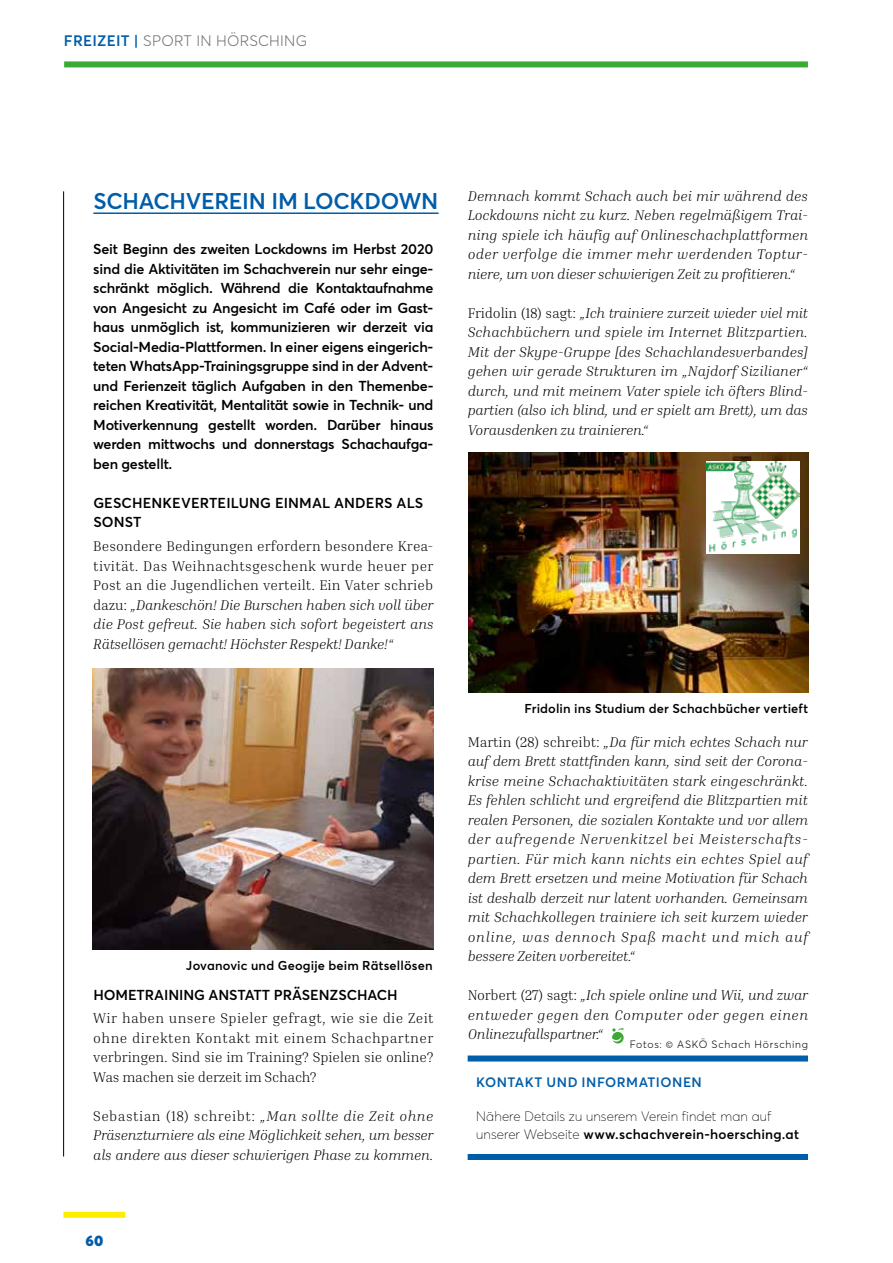
<style>
.page{position:relative;width:893px;height:1263px;background:#fff}
.page>*{position:absolute;margin:0;border:0;box-sizing:border-box;transform-origin:0 0}
.t1{font:600 22.5px "Averta Std";letter-spacing:-.015em;color:#005da9}
.t2{font:300 15px "Averta Std";letter-spacing:.015em;color:#706f6f}
.t3{font:900 15px "Averta Std";color:#005da9}
.t4{font:italic 300 14.25px/19.5px "Inria Serif";letter-spacing:-.015em;color:#000;text-align:justify}
.t5{font:600 14.25px/19.5px "Averta Std";letter-spacing:-.005em;color:#000;text-align:justify}
.t6{font:300 14.25px/19.5px "Inria Serif";letter-spacing:-.005em;color:#000;text-align:justify}
.t7{font:100 13.5px/17.2px "Averta Std";letter-spacing:.01em;color:#000}
.t8{font:600 13.5px "Averta Std";letter-spacing:.035em;color:#005da9}
.t9{font:600 12.75px "Averta Std";letter-spacing:.015em;color:#000}
.t10{font:300 10.5px "Averta Std";letter-spacing:.07em;color:#000}
.s1{font-weight:600;color:#005da9}
.s2{font-style:italic}
.s3{font-style:normal}
.s4{font-weight:600}
</style>
<div class="page">
<div style="left:64px;top:61px;width:744px;height:6px;background:#3aaa35"></div>
<hr style="left:63px;top:191px;width:1px;height:965px;background:#000">
<svg style="left:612px;top:1028px;width:12px;height:15px"></svg>
<div style="left:468px;top:1154px;width:340px;height:6px;background:#005da9"></div>
<div style="left:468px;top:1055px;width:340px;height:6px;background:#005da9"></div>
<hr style="left:93px;top:212px;width:346px;height:2px;background:#005da9">
<img style="left:92px;top:669px;width:342px;height:280px">
<img style="left:468px;top:453px;width:340px;height:240px">
<img style="left:706px;top:461px;width:93px;height:93px">
<div style="left:63px;top:1212px;width:62px;height:6px;background:#ffed00"></div>
<p class="t2" style="left:64px;top:31px;width:245px"><span class="s1">FREIZEIT |</span> SPORT IN HÖRSCHING</p>
<h1 class="t1" style="left:93px;top:187px;width:347px">SCHACHVEREIN IM LOCKDOWN</h1>
<p class="t5" style="left:93px;top:239px;width:342px">Seit Beginn des zweiten Lockdowns im Herbst 2020 sind die Aktivitäten im Schachverein nur sehr einge&shy;schränkt möglich. Während die Kontaktaufnahme von Angesicht zu Angesicht im Café oder im Gast&shy;haus unmöglich ist, kommunizieren wir derzeit via Social-Media-Plattformen. In einer eigens eingerich&shy;teten WhatsApp-Trainingsgruppe sind in der Advent&shy;und Ferienzeit täglich Aufgaben in den Themenbe&shy;reichen Kreativität, Mentalität sowie in Technik- und Motiverkennung gestellt worden. Darüber hinaus werden mittwochs und donnerstags Schachaufga&shy;ben gestellt.</p>
<p class="t5" style="left:93px;top:493px;width:332px">GESCHENKEVERTEILUNG EINMAL ANDERS ALS<br>SONST</p>
<p class="t6" style="left:93px;top:536px;width:342px">Besondere Bedingungen erfordern besondere Krea&shy;tivität. Das Weihnachtsgeschenk wurde heuer per Post an die Jugendlichen verteilt. Ein Vater schrieb dazu: <span class="s2">„Dankeschön! Die Burschen haben sich voll über die Post gefreut. Sie haben sich sofort begeistert ans Rätsellösen gemacht! Höchster Respekt! Danke!“</span></p>
<p class="t9" style="left:186px;top:958px;width:248px">Jovanovic und Geogije beim Rätsellösen</p>
<p class="t5" style="left:93px;top:985px;width:306px">HOMETRAINING ANSTATT PRÄSENZSCHACH</p>
<p class="t6" style="left:93px;top:1008px;width:342px">Wir haben unsere Spieler gefragt, wie sie die Zeit ohne direkten Kontakt mit einem Schachpartner verbringen. Sind sie im Training? Spielen sie online?<br>Was machen sie derzeit im Schach?</p>
<p class="t4" style="left:93px;top:1106px;width:342px"><span class="s3">Sebastian (18) schreibt:</span> „Man sollte die Zeit ohne Präsenzturniere als eine Möglichkeit sehen, um besser als andere aus dieser schwierigen Phase zu kommen.</p>
<p class="t3" style="left:86px;top:1231px;width:19px">60</p>
<p class="t4" style="left:468px;top:186px;width:342px">Demnach kommt Schach auch bei mir während des Lockdowns nicht zu kurz. Neben regelmäßigem Trai&shy;ning spiele ich häufig auf Onlineschachplattformen oder verfolge die immer mehr werdenden Toptur&shy;niere, um von dieser schwierigen Zeit zu profitieren.“</p>
<p class="t4" style="left:468px;top:303px;width:342px"><span class="s3">Fridolin (18) sagt:</span> „Ich trainiere zurzeit wieder viel mit Schachbüchern und spiele im Internet Blitzpartien.<br>Mit der Skype-Gruppe [des Schachlandesverbandes] gehen wir gerade Strukturen im „Najdorf Sizilianer“ durch, und mit meinem Vater spiele ich öfters Blind&shy;partien (also ich blind, und er spielt am Brett), um das Vorausdenken zu trainieren.“</p>
<p class="t9" style="left:524px;top:701px;width:285px">Fridolin ins Studium der Schachbücher vertieft</p>
<p class="t4" style="left:468px;top:732px;width:342px"><span class="s3">Martin (28) schreibt:</span> „Da für mich echtes Schach nur auf dem Brett stattfinden kann, sind seit der Corona&shy;krise meine Schachaktivitäten stark eingeschränkt.<br>Es fehlen schlicht und ergreifend die Blitzpartien mit realen Personen, die sozialen Kontakte und vor allem der aufregende Nervenkitzel bei Meisterschafts&shy;partien. Für mich kann nichts ein echtes Spiel auf dem Brett ersetzen und meine Motivation für Schach ist deshalb derzeit nur latent vorhanden. Gemeinsam mit Schachkollegen trainiere ich seit kurzem wieder online, was dennoch Spaß macht und mich auf bessere Zeiten vorbereitet.“</p>
<p class="t4" style="left:468px;top:985px;width:342px"><span class="s3">Norbert (27) sagt:</span> „Ich spiele online und Wii, und zwar entweder gegen den Computer oder gegen einen Onlinezufallspartner.“</p>
<p class="t8" style="left:476px;top:1074px;width:227px">KONTAKT UND INFORMATIONEN</p>
<p class="t7" style="left:476px;top:1108px;width:324px">Nähere Details zu unserem Verein findet man auf unserer Webseite <span class="s4">www.schachverein-hoersching.at</span></p>
<p class="t10" style="left:630px;top:1038px;width:180px">Fotos: © ASKÖ Schach Hörsching</p>
</div>
